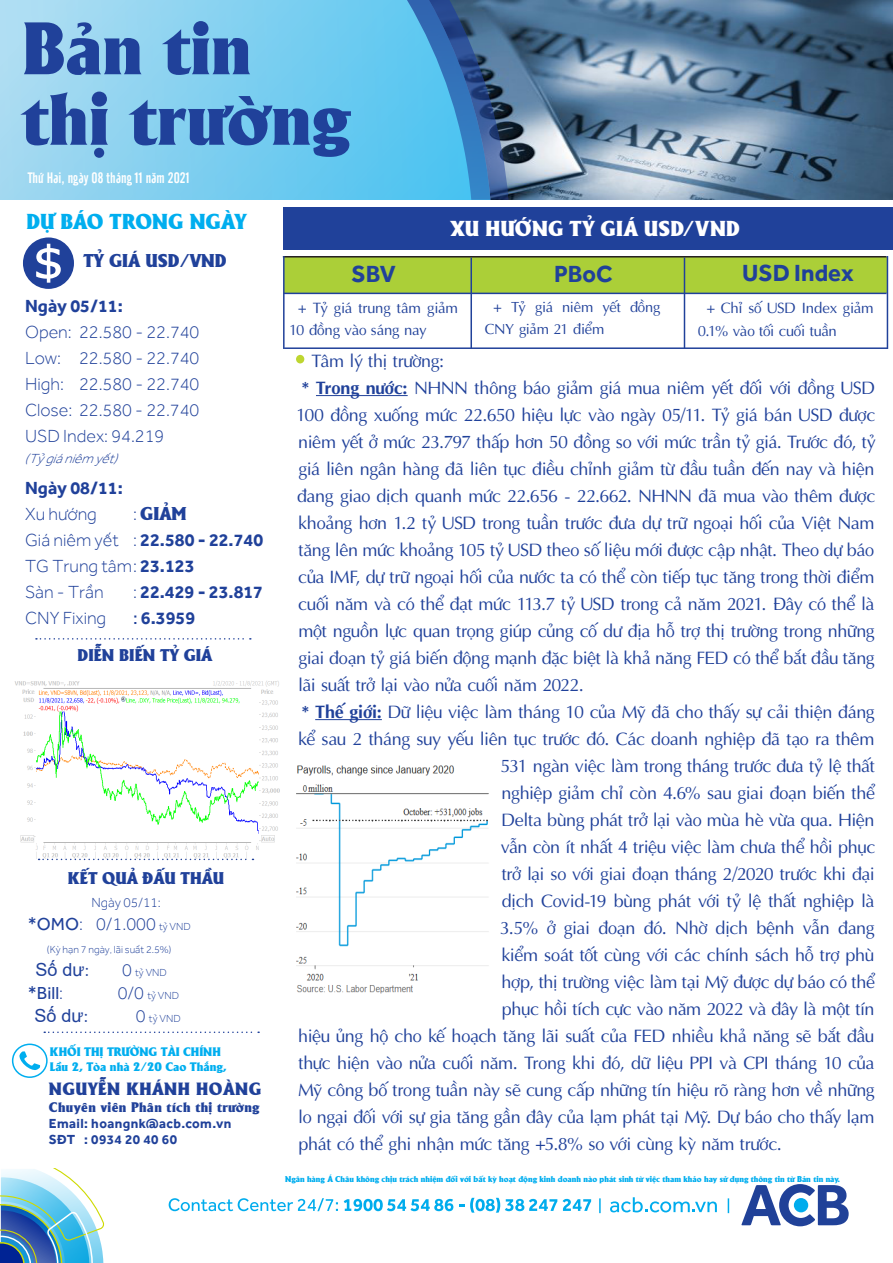
<style>
.page{position:relative;width:893px;height:1263px;background:#fff}
.page>*{position:absolute;margin:0;border:0;box-sizing:border-box;transform-origin:0 0}
.t1{font:72px/70.5px "UTM Alberta Heavy";letter-spacing:.005em;color:#20419a}
.t2{font:700 24px "Effra";color:#20419a}
.t3{font:21px "UTM Alberta Heavy";letter-spacing:.01em;color:#fff}
.t4{font:21px "UTM Alberta Heavy";color:#00aeef}
.t5{font:18px "UTM Aptima";letter-spacing:-.025em;color:#20419a}
.t6{font:300 18px/26px "Effra";color:#20419a;text-align:justify}
.t7{font:700 18px "Effra";color:#20419a}
.t8{font:18px "UTM Alberta Heavy";color:#20419a}
.t9{font:18px "Arial";color:#20419a}
.t10{font:18px "Effra";color:#20419a}
.t11{font:17.25px "UTM Alberta Heavy";letter-spacing:.03em;color:#20419a}
.t12{font:16.5px "UTM Alberta Heavy";color:#20419a}
.t13{font:15px/22.5px "UTM Aptima";letter-spacing:-.02em;color:#20419a}
.t14{font:15px "UTM Cafeta";color:#fff}
.t15{font:14.7px/22.5px "UTM Aptima";letter-spacing:-.03em;color:#20419a}
.t16{font:700 13.5px/16.2px "Effra";letter-spacing:.03em;color:#20419a}
.t17{font:13.5px "UTM Alberta Heavy";letter-spacing:.03em;color:#20419a}
.t18{font:italic 300 13.5px "Effra";color:#20419a}
.t19{font:300 13.5px "Effra";color:#20419a}
.t20{font:12px/14.4px "UTM Alberta Heavy";color:#00aeef}
.t21{font:300 10.5px "Effra";color:#20419a}
.t22{font:8.25px "UTM Alberta Heavy";color:#00aeef}
.s1{font-family:"Effra";font-weight:300}
.s2{font-weight:700}
.s3{font-weight:300}
.s4{font-weight:400}
.s5{font-size:10.5px}
.s6{font-family:"Times New Roman"}
.s7{font-size:18px}
.s8{font-size:14.7px}
</style>
<div class="page">
<svg style="left:19px;top:1051px;width:21px;height:19px"></svg>
<div style="left:12px;top:1043px;width:36px;height:35px;border:2px solid #00aeef;border-radius:50%"></div>
<img style="left:522px;top:0;width:371px;height:200px">
<hr style="left:316px;top:395px;width:92px;height:1px;background:#20419a">
<hr style="left:315px;top:719px;width:67px;height:1px;background:#20419a">
<div style="left:283px;top:207px;width:610px;height:43px;background:#20419a"></div>
<svg style="left:508px;top:0;width:14px;height:200px;background:#506b85"></svg>
<svg style="left:0;top:0;width:407px;height:200px;background:#83d0f0"></svg>
<svg style="left:407px;top:0;width:101px;height:200px;background:#448bbc"></svg>
<svg style="left:23px;top:237px;width:51px;height:52px"></svg>
<svg style="left:44px;top:1031px;width:215px;height:2px"></svg>
<svg style="left:1px;top:1169px;width:104px;height:94px"></svg>
<svg style="left:741px;top:1184px;width:108px;height:42px"></svg>
<svg style="left:599px;top:1198px;width:2px;height:15px"></svg>
<svg style="left:728px;top:1198px;width:1px;height:15px"></svg>
<svg style="left:169px;top:1198px;width:169px;height:13px"></svg>
<svg style="left:344px;top:1199px;width:109px;height:12px"></svg>
<svg style="left:459px;top:1204px;width:5px;height:3px"></svg>
<svg style="left:470px;top:1198px;width:87px;height:14px"></svg>
<svg style="left:563px;top:1199px;width:28px;height:12px"></svg>
<svg style="left:610px;top:1197px;width:107px;height:15px"></svg>
<div style="left:296px;top:355px;width:8px;height:8px;background:#bed630;border-radius:50%"></div>
<div style="left:284px;top:257px;width:603px;height:36px;background:#abcf38"></div>
<hr style="left:283px;top:256px;width:604px;height:1px;background:#231f20">
<hr style="left:284px;top:293px;width:603px;height:1px;background:#20419a">
<hr style="left:284px;top:347px;width:603px;height:2px;background:#20419a">
<hr style="left:283px;top:256px;width:2px;height:93px;background:#20419a">
<hr style="left:684px;top:257px;width:1px;height:91px;background:#20419a">
<hr style="left:470px;top:257px;width:2px;height:91px;background:#20419a">
<hr style="left:887px;top:256px;width:1px;height:93px;background:#20419a">
<img style="left:14px;top:681px;width:265px;height:178px">
<svg style="left:39px;top:859px;width:214px;height:1px"></svg>
<svg style="left:36px;top:638px;width:215px;height:2px"></svg>
<img style="left:296px;top:765px;width:193px;height:229px">
<h1 class="t1" style="left:22px;top:7px;width:329px">Bản tin thị trường</h1>
<p class="t14" style="left:28px;top:167px;width:164px">Thứ Hai, ngày 08 tháng 11 năm 2021</p>
<p class="t4" style="left:26px;top:205px;width:222px">DỰ BÁO TRONG NGÀY</p>
<p class="t8" style="left:84px;top:247px;width:145px">TỶ GIÁ USD/VND</p>
<p class="t7" style="left:25px;top:295px;width:99px">Ngày 05/11:</p>
<p class="t6" style="left:25px;top:319px;width:176px">Open: 22.580 - 22.740<br>Low: 22.580 - 22.740<br>High: 22.580 - 22.740<br>Close: 22.580 - 22.740<br>USD Index: 94.219</p>
<p class="t7" style="left:25px;top:477px;width:99px">Ngày 08/11:</p>
<p class="t6" style="left:25px;top:501px;width:73px">Xu hướng</p>
<p class="t8" style="left:133px;top:500px;width:55px"><span class="s1">:</span> GIẢM</p>
<p class="t6" style="left:25px;top:527px;width:240px;text-align:left">Giá niêm yết : <span class="s2">22.580 - 22.740<br></span>TG Trung tâm: <span class="s2">23.123<br></span>Sàn - Trần</p>
<p class="t18" style="left:25px;top:451px;width:100px">(Tỷgiániêm yết)</p>
<p class="t7" style="left:133px;top:581px;width:132px"><span class="s3">:</span> 22.429 - 23.817</p>
<p class="t6" style="left:25px;top:605px;width:83px">CNY Fixing</p>
<p class="t7" style="left:133px;top:607px;width:64px"><span class="s4">:</span> 6.3959</p>
<p class="t12" style="left:78px;top:642px;width:136px">DIỄN BIẾN TỶ GIÁ</p>
<p class="t12" style="left:68px;top:866px;width:158px">KẾT QUẢ ĐẤU THẦU</p>
<p class="t19" style="left:91px;top:895px;width:71px">Ngày 05/11:</p>
<p class="t6" style="left:28px;top:911px;width:164px"><span class="s4">*OMO</span>: 0/1.000 <span class="s5">tỷ VND</span></p>
<p class="t21" style="left:47px;top:943px;width:126px">(Kỳ hạn 7 ngày, lãi suất 2.5%)</p>
<p class="t9" style="left:35px;top:958px;width:56px">Số dư<span class="s6">:</span></p>
<p class="t21" style="left:122px;top:966px;width:46px"><span class="s7">0</span> tỷ VND</p>
<p class="t10" style="left:28px;top:983px;width:37px">*Bill<span class="s3">:</span></p>
<p class="t21" style="left:118px;top:989px;width:63px"><span class="s7">0/0</span> tỷ VND</p>
<p class="t9" style="left:34px;top:1004px;width:56px">Số dư<span class="s6">:</span></p>
<p class="t21" style="left:136px;top:1012px;width:46px"><span class="s7">0</span> tỷ VND</p>
<p class="t20" style="left:50px;top:1044px;width:178px">KHỐI THỊ TRƯỜNG TÀI CHÍNH<br>Lầu 2, Tòa nhà 2/20 Cao Thắng,</p>
<p class="t11" style="left:49px;top:1076px;width:214px">NGUYỄN KHÁNH HOÀNG</p>
<p class="t17" style="left:49px;top:1097px;width:212px">Chuyên viên Phân tích thị trường</p>
<p class="t16" style="left:49px;top:1115px;width:184px">Email: hoangnk@acb.com.vn<br>SĐT : 0934 20 40 60</p>
<p class="t3" style="left:450px;top:213px;width:291px">XU HƯỚNG TỶ GIÁ USD/VND</p>
<h2 class="t2" style="left:742px;top:258px;width:113px">USD Index</h2>
<h2 class="t2" style="left:351px;top:259px;width:46px">SBV</h2>
<h2 class="t2" style="left:554px;top:259px;width:60px">PBoC</h2>
<p class="t13" style="left:289px;top:295px;width:170px;text-indent:9px">+ Tỷ giá trung tâm giảm<br>10 đồng vào sáng nay</p>
<p class="t15" style="left:485px;top:294px;width:177px;text-indent:8px">+ Tỷ giá niêm yết đồng<br>CNY giảm 21 điểm</p>
<p class="t13" style="left:698px;top:296px;width:177px;text-indent:9px"><span class="s8">+</span> Chỉ số USD Index giảm<br>0.1% vào tối cuối tuần</p>
<p class="t5" style="left:311px;top:347px;width:134px">Tâm lý thị trường:</p>
<p class="t5" style="left:302px;top:374px;width:575px"><span class="s2">* Trong nước:</span> NHNN thông báo giảm giá mua niêm yết đối với đồng USD</p>
<p class="t5" style="left:296px;top:401px;width:581px">100 đồng xuống mức 22.650 hiệu lực vào ngày 05/11. Tỷ giá bán USD được</p>
<p class="t5" style="left:298px;top:428px;width:579px">niêm yết ở mức 23.797 thấp hơn 50 đồng so với mức trần tỷ giá. Trước đó, tỷ</p>
<p class="t5" style="left:298px;top:455px;width:578px">giá liên ngân hàng đã liên tục điều chỉnh giảm từ đầu tuần đến nay và hiện</p>
<p class="t5" style="left:297px;top:482px;width:580px">đang giao dịch quanh mức 22.656 - 22.662. NHNN đã mua vào thêm được</p>
<p class="t5" style="left:298px;top:509px;width:578px">khoảng hơn 1.2 tỷ USD trong tuần trước đưa dự trữ ngoại hối của Việt Nam</p>
<p class="t5" style="left:298px;top:536px;width:577px">tăng lên mức khoảng 105 tỷ USD theo số liệu mới được cập nhật. Theo dự báo</p>
<p class="t5" style="left:298px;top:563px;width:578px">của IMF, dự trữ ngoại hối của nước ta có thể còn tiếp tục tăng trong thời điểm</p>
<p class="t5" style="left:298px;top:590px;width:578px">cuối năm và có thể đạt mức 113.7 tỷ USD trong cả năm 2021. Đây có thể là</p>
<p class="t5" style="left:298px;top:617px;width:578px">một nguồn lực quan trọng giúp củng cố dư địa hỗ trợ thị trường trong những</p>
<p class="t5" style="left:298px;top:644px;width:578px">giai đoạn tỷ giá biến động mạnh đặc biệt là khả năng FED có thể bắt đầu tăng</p>
<p class="t5" style="left:298px;top:671px;width:287px">lãi suất trở lại vào nửa cuối năm 2022.</p>
<p class="t5" style="left:302px;top:698px;width:575px"><span class="s2">* Thế giới:</span> Dữ liệu việc làm tháng 10 của Mỹ đã cho thấy sự cải thiện đáng</p>
<p class="t5" style="left:298px;top:725px;width:578px">kể sau 2 tháng suy yếu liên tục trước đó. Các doanh nghiệp đã tạo ra thêm</p>
<p class="t5" style="left:501px;top:752px;width:376px">531 ngàn việc làm trong tháng trước đưa tỷ lệ thất</p>
<p class="t5" style="left:501px;top:779px;width:375px">nghiệp giảm chỉ còn 4.6% sau giai đoạn biến thể</p>
<p class="t5" style="left:501px;top:806px;width:375px">Delta bùng phát trở lại vào mùa hè vừa qua. Hiện</p>
<p class="t5" style="left:501px;top:833px;width:376px">vẫn còn ít nhất 4 triệu việc làm chưa thể hồi phục</p>
<p class="t5" style="left:502px;top:860px;width:375px">trở lại so với giai đoạn tháng 2/2020 trước khi đại</p>
<p class="t5" style="left:502px;top:887px;width:374px">dịch Covid-19 bùng phát với tỷ lệ thất nghiệp là</p>
<p class="t5" style="left:500px;top:914px;width:377px">3.5% ở giai đoạn đó. Nhờ dịch bệnh vẫn đang</p>
<p class="t5" style="left:501px;top:941px;width:374px">kiểm soát tốt cùng với các chính sách hỗ trợ phù</p>
<p class="t5" style="left:501px;top:968px;width:375px">hợp, thị trường việc làm tại Mỹ được dự báo có thể</p>
<p class="t5" style="left:502px;top:995px;width:375px">phục hồi tích cực vào năm 2022 và đây là một tín</p>
<p class="t5" style="left:298px;top:1022px;width:577px">hiệu ủng hộ cho kế hoạch tăng lãi suất của FED nhiều khả năng sẽ bắt đầu</p>
<p class="t5" style="left:298px;top:1049px;width:578px">thực hiện vào nửa cuối năm. Trong khi đó, dữ liệu PPI và CPI tháng 10 của</p>
<p class="t5" style="left:298px;top:1076px;width:578px">Mỹ công bố trong tuần này sẽ cung cấp những tín hiệu rõ ràng hơn về những</p>
<p class="t5" style="left:298px;top:1103px;width:578px">lo ngại đối với sự gia tăng gần đây của lạm phát tại Mỹ. Dự báo cho thấy lạm</p>
<p class="t5" style="left:298px;top:1130px;width:485px">phát có thể ghi nhận mức tăng +5.8% so với cùng kỳ năm trước.</p>
<p class="t22" style="left:285px;top:1173px;width:556px">Ngân hàng Á Châu không chịu trách nhiệm đối với bất kỳ hoạt động kinh doanh nào phát sinh từ việc tham khảo hay sử dụng thông tin từ Bản tin này.</p>
</div>
